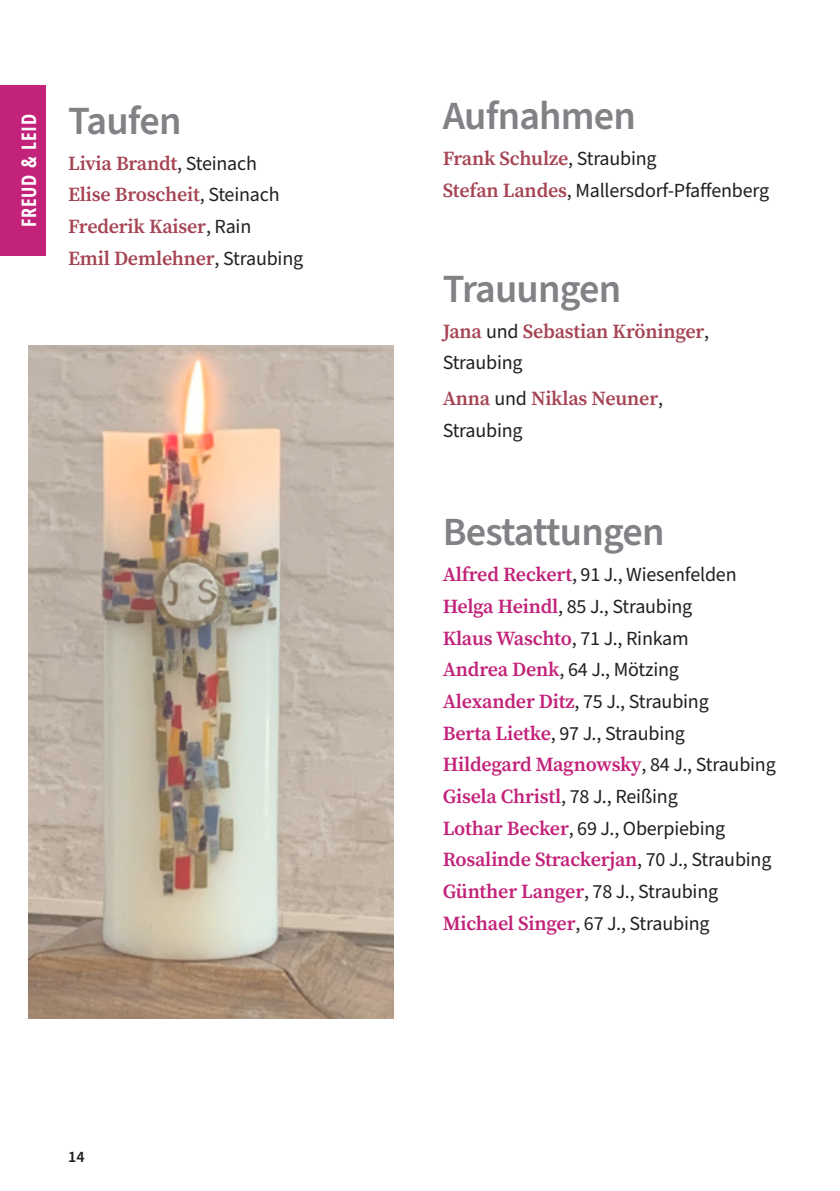
<style>
.page{position:relative;width:840px;height:1191px;background:#fff}
.page>*{position:absolute;margin:0;border:0;box-sizing:border-box;transform-origin:0 0}
.a_headline_14pt{font:600 40px "Source Sans Pro";letter-spacing:-.02em;color:#808285}
.a_fließtext_sans_10p{font:20px "Source Sans Pro";letter-spacing:-.01em;color:#231f20}
.a_fließtext_sans_10p-2{font:600 20px "Source Serif Pro";letter-spacing:-.01em;color:#a64453}
.a_fließtext_sans_10p-3{font:600 20px "Source Serif Pro";letter-spacing:-.01em;color:#c22279}
.a_rubrik_10pt{font:700 condensed 20px "Open Sans";letter-spacing:.04em;color:#fff}
.a_headline_14pt-2{font:20px "Source Sans Pro";letter-spacing:-.01em;color:#231f20}
.t1{font:600 16px "Source Sans Pro";color:#231f20}
.s1{font-family:"Source Sans Pro";font-weight:400;color:#231f20}
.s2{font-family:"Source Serif Pro";font-weight:600;color:#a64453}
.s3{font-family:"Source Serif Pro";font-weight:600;color:#c22279}
</style>
<div class="page">
<img style="left:28px;top:346px;width:365px;height:672px">
<div style="left:0;top:85px;width:45px;height:170px;background:#c22279"></div>
<p class="a_rubrik_10pt" style="left:4px;top:215px;width:115px;rotate:-90deg">FREUD &amp; LEID</p>
<p class="a_headline_14pt" style="left:68px;top:94px;width:115px">Taufen</p>
<p class="a_rubrik_10pt" style="left:15px;top:227px;width:115px;rotate:-90deg">FREUD &amp; LEID</p>
<p class="a_fließtext_sans_10p-2" style="left:68px;top:149px;width:190px">Livia Brandt<span class="s1">, Steinach</span></p>
<p class="a_fließtext_sans_10p-2" style="left:68px;top:181px;width:213px">Elise Broscheit<span class="s1">, Steinach</span></p>
<p class="a_fließtext_sans_10p-2" style="left:68px;top:213px;width:185px">Frederik Kaiser<span class="s1">, Rain</span></p>
<p class="a_fließtext_sans_10p-2" style="left:68px;top:244px;width:236px">Emil Demlehner<span class="s1">, Straubing</span></p>
<p class="t1" style="left:68px;top:1146px;width:18px">14</p>
<p class="a_headline_14pt" style="left:442px;top:89px;width:194px">Aufnahmen</p>
<p class="a_fließtext_sans_10p-2" style="left:442px;top:145px;width:215px">Frank Schulze<span class="s1">, Straubing</span></p>
<p class="a_fließtext_sans_10p" style="left:442px;top:177px;width:328px"><span class="s2">Stefan Landes</span>, Mallersdorf-Pfaffenberg</p>
<p class="a_headline_14pt" style="left:442px;top:262px;width:180px">Trauungen</p>
<p class="a_fließtext_sans_10p-2" style="left:442px;top:317px;width:268px">Jana <span class="s1">und</span> Sebastian Kröninger<span class="s1">,</span></p>
<p class="a_headline_14pt-2" style="left:442px;top:349px;width:81px">Straubing</p>
<p class="a_fließtext_sans_10p-2" style="left:442px;top:385px;width:222px">Anna <span class="s1">und</span> Niklas Neuner<span class="s1">,</span></p>
<p class="a_headline_14pt-2" style="left:442px;top:417px;width:81px">Straubing</p>
<p class="a_headline_14pt" style="left:442px;top:505px;width:223px">Bestattungen</p>
<p class="a_fließtext_sans_10p" style="left:442px;top:561px;width:295px"><span class="s3">Alfred Reckert</span>, 91 J., Wiesenfelden</p>
<p class="a_fließtext_sans_10p" style="left:442px;top:593px;width:251px"><span class="s3">Helga Heindl</span>, 85 J., Straubing</p>
<p class="a_fließtext_sans_10p-3" style="left:442px;top:624px;width:247px">Klaus Waschto<span class="s1">, 71 J., Rinkam</span></p>
<p class="a_fließtext_sans_10p" style="left:442px;top:656px;width:238px"><span class="s3">Andrea Denk</span>, 64 J., Mötzing</p>
<p class="a_fließtext_sans_10p" style="left:442px;top:688px;width:267px"><span class="s3">Alexander Ditz</span>, 75 J., Straubing</p>
<p class="a_fließtext_sans_10p" style="left:442px;top:719px;width:244px"><span class="s3">Berta Lietke</span>, 97 J., Straubing</p>
<p class="a_fließtext_sans_10p-3" style="left:442px;top:751px;width:334px">Hildegard Magnowsky<span class="s1">, 84 J., Straubing</span></p>
<p class="a_fließtext_sans_10p-3" style="left:442px;top:782px;width:236px">Gisela Christl<span class="s1">, 78 J., Reißing</span></p>
<p class="a_fließtext_sans_10p" style="left:442px;top:814px;width:284px"><span class="s3">Lothar Becker</span>, 69 J., Oberpiebing</p>
<p class="a_fließtext_sans_10p-3" style="left:442px;top:846px;width:330px">Rosalinde Strackerjan<span class="s1">, 70 J., Straubing</span></p>
<p class="a_fließtext_sans_10p" style="left:442px;top:878px;width:277px"><span class="s3">Günther Langer</span>, 78 J., Straubing</p>
<p class="a_fließtext_sans_10p" style="left:442px;top:909px;width:268px"><span class="s3">Michael Singer</span>, 67 J., Straubing</p>
</div>
